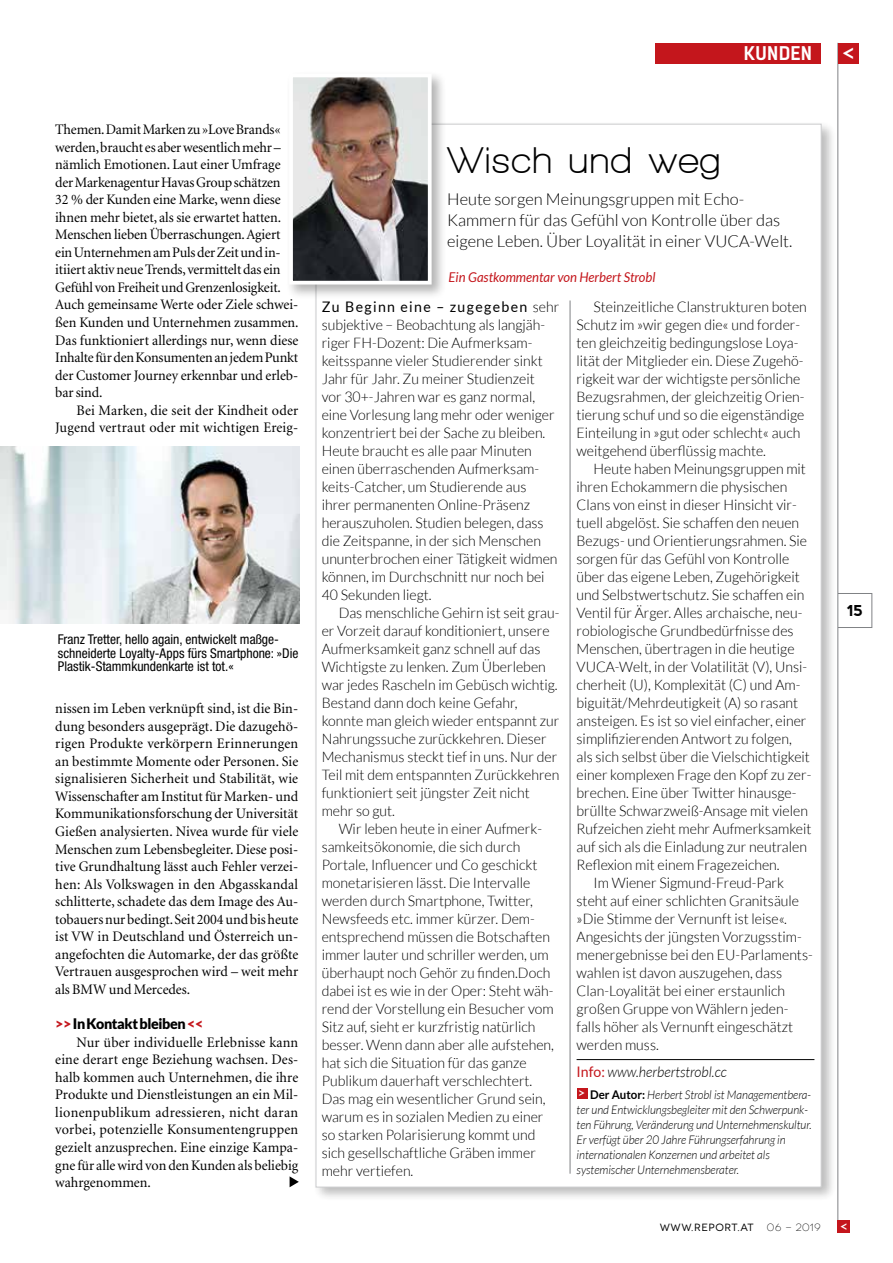
<style>
.page{position:relative;width:893px;height:1263px;background:#fff}
.page>*{position:absolute;margin:0;border:0;box-sizing:border-box;transform-origin:0 0}
.t1{font:700 37.5px "Walkway";letter-spacing:.04em;color:#000}
.t2{font:700 18px "Kelson Sans";letter-spacing:.015em;color:#fff}
.t3{font:300 16.5px/21px "Lato";color:#000}
.t4{font:700 15px "nevis";color:#000}
.t5{font:300 14.55px/18px "Lato";color:#000}
.t6{font:14.55px/17.5px "Minion";letter-spacing:-.005em;color:#000;text-align:justify}
.t7{font:italic 300 14.55px "Lato";color:#000}
.t8{font:900 14.55px "Lato";letter-spacing:-.025em;color:#000}
.t9{font:condensed 13.5px/13.5px "Helvetica Neue LT Std";color:#000}
.t10{font:italic 13.5px "Lato";color:#c4161c}
.t11{font:italic 300 12px/15px "Lato";letter-spacing:-.005em;color:#000;scale:.96 1}
.t12{font:10.5px "Novecentowide";letter-spacing:.05em;color:#000}
.t13{font:300 10.5px "Novecentowide";letter-spacing:.05em;color:#000}
.s1{color:#c4161c}
.s2{font-weight:400}
.s3{font-weight:400;font-style:normal;color:#c4161c}
.s4{font-family:"nevis";font-weight:700;font-style:normal;font-size:10.8px;color:#fff}
.s5{font-weight:700;font-style:normal}
</style>
<div class="page">
<hr style="left:838px;top:43px;width:1px;height:1190px;background:#808285">
<div style="left:838px;top:593px;width:34px;height:35px;border:1px solid #808285"></div>
<div style="left:655px;top:43px;width:166px;height:21px;background:#c4161c"></div>
<div style="left:838px;top:43px;width:20px;height:21px;background:#c4161c"></div>
<div style="left:838px;top:1220px;width:12px;height:13px;background:#c4161c"></div>
<div style="left:313px;top:121px;width:524px;height:1081px;background:#000;opacity:.3"></div>
<div style="left:316px;top:124px;width:505px;height:1063px;background:#fff;border:1px solid #c7c8ca"></div>
<hr style="left:570px;top:300px;width:1px;height:874px;background:#808285">
<div style="left:286px;top:71px;width:161px;height:229px;background:#000;opacity:.3"></div>
<img style="left:294px;top:79px;width:133px;height:200px">
<div style="left:289px;top:74px;width:143px;height:210px;border:4px solid #fff"></div>
<hr style="left:577px;top:1059px;width:237px;height:1px;background:#000">
<div style="left:577px;top:1088px;width:10px;height:10px;background:#c4161c"></div>
<img style="left:0;top:446px;width:299px;height:177px">
<svg style="left:290px;top:1176px;width:9px;height:11px"></svg>
<p class="t2" style="left:744px;top:42px;width:70px">KUNDEN</p>
<p class="t6" style="left:55px;top:121px;width:245px;text-align:left">Themen. Damit Marken zu »Love Brands« werden, braucht es aber wesentlich mehr – nämlich Emotionen. Laut einer Umfrage der Markenagentur Havas Group schätzen<br>32 % der Kunden eine Marke, wenn diese ihnen mehr bietet, als sie erwartet hatten.<br>Menschen lieben Überraschungen. Agiert ein Unternehmen am Puls der Zeit und in&shy;itiiert aktiv neue Trends, vermittelt das ein Gefühl von Freiheit und Grenzenlosigkeit.<br>Auch gemeinsame Werte oder Ziele schwei&shy;ßen Kunden und Unternehmen zusammen.<br>Das funktioniert allerdings nur, wenn diese Inhalte für den Konsumenten an jedem Punkt der Customer Journey erkennbar und erleb&shy;bar sind.</p>
<p class="t6" style="left:55px;top:402px;width:245px;text-align:right">Bei Marken, die seit der Kindheit oder<br>Jugend vertraut oder mit wichtigen Ereig-</p>
<p class="t9" style="left:58px;top:633px;width:242px">Franz Tretter, hello again, entwickelt maßge&shy;schneiderte Loyalty-Apps fürs Smartphone: »Die<br>Plastik-Stammkundenkarte ist tot.«</p>
<p class="t6" style="left:55px;top:700px;width:245px">nissen im Leben verknüpft sind, ist die Bin&shy;dung besonders ausgeprägt. Die dazugehö&shy;rigen Produkte verkörpern Erinnerungen an bestimmte Momente oder Personen. Sie signalisieren Sicherheit und Stabilität, wie Wissenschafter am Institut für Marken- und Kommunikationsforschung der Universität Gießen analysierten. Nivea wurde für viele Menschen zum Lebensbegleiter. Diese posi&shy;tive Grundhaltung lässt auch Fehler verzei&shy;hen: Als Volkswagen in den Abgasskandal schlitterte, schadete das dem Image des Au&shy;tobauers nur bedingt. Seit 2004 und bis heute ist VW in Deutschland und Österreich un&shy;angefochten die Automarke, der das größte Vertrauen ausgesprochen wird – weit mehr als BMW und Mercedes.</p>
<p class="t8" style="left:55px;top:1015px;width:150px"><span class="s1">&gt;&gt;</span> In Kontakt bleiben <span class="s1">&lt;&lt;</span></p>
<p class="t6" style="left:55px;top:1034px;width:245px;text-indent:21px">Nur über individuelle Erlebnisse kann eine derart enge Beziehung wachsen. Des&shy;halb kommen auch Unternehmen, die ihre Produkte und Dienstleistungen an ein Mil&shy;lionenpublikum adressieren, nicht daran vorbei, potenzielle Konsumentengruppen gezielt anzusprechen. Eine einzige Kampa&shy;gne für alle wird von den Kunden als beliebig wahrgenommen.</p>
<h1 class="t1" style="left:447px;top:140px;width:275px">Wisch und weg</h1>
<p class="t3" style="left:447px;top:189px;width:347px">Heute sorgen Meinungsgruppen mit Echo-<br>Kammern für das Gefühl von Kontrolle über das eigene Leben. Über Loyalität in einer VUCA-Welt.</p>
<p class="t10" style="left:449px;top:270px;width:208px">Ein Gastkommentar von Herbert Strobl</p>
<p class="t5" style="left:322px;top:298px;width:239px"><span class="s2">Zu Beginn eine – zugegeben</span> sehr subjektive – Beobachtung als langjäh&shy;riger FH-Dozent: Die Aufmerksam&shy;keitsspanne vieler Studierender sinkt Jahr für Jahr. Zu meiner Studienzeit<br>vor 30+-Jahren war es ganz normal, eine Vorlesung lang mehr oder weniger konzentriert bei der Sache zu bleiben.<br>Heute braucht es alle paar Minuten einen überraschenden Aufmerksam&shy;keits-Catcher, um Studierende aus ihrer permanenten Online-Präsenz herauszuholen. Studien belegen, dass die Zeitspanne, in der sich Menschen ununterbrochen einer Tätigkeit widmen können, im Durchschnitt nur noch bei 40 Sekunden liegt.</p>
<p class="t5" style="left:322px;top:604px;width:239px;text-indent:17px">Das menschliche Gehirn ist seit grau&shy;er Vorzeit darauf konditioniert, unsere Aufmerksamkeit ganz schnell auf das Wichtigste zu lenken. Zum Überleben war jedes Rascheln im Gebüsch wichtig.<br>Bestand dann doch keine Gefahr, konnte man gleich wieder entspannt zur Nahrungssuche zurückkehren. Dieser Mechanismus steckt tief in uns. Nur der Teil mit dem entspannten Zurückkehren funktioniert seit jüngster Zeit nicht mehr so gut.</p>
<p class="t5" style="left:322px;top:820px;width:234px;text-indent:17px">Wir leben heute in einer Aufmerk&shy;samkeitsökonomie, die sich durch Portale, Influencer und Co geschickt monetarisieren lässt. Die Intervalle werden durch Smartphone, Twitter, Newsfeeds etc. immer kürzer. Dem&shy;entsprechend müssen die Botschaften immer lauter und schriller werden, um überhaupt noch Gehör zu finden.Doch dabei ist es wie in der Oper: Steht wäh&shy;rend der Vorstellung ein Besucher vom Sitz auf, sieht er kurzfristig natürlich besser. Wenn dann aber alle aufstehen, hat sich die Situation für das ganze Publikum dauerhaft verschlechtert.<br>Das mag ein wesentlicher Grund sein, warum es in sozialen Medien zu einer so starken Polarisierung kommt und sich gesellschaftliche Gräben immer mehr vertiefen.</p>
<p class="t5" style="left:577px;top:298px;width:232px;text-indent:17px">Steinzeitliche Clanstrukturen boten Schutz im »wir gegen die« und forder&shy;ten gleichzeitig bedingungslose Loya&shy;lität der Mitglieder ein. Diese Zugehö&shy;rigkeit war der wichtigste persönliche Bezugsrahmen, der gleichzeitig Orien&shy;tierung schuf und so die eigenständige Einteilung in »gut oder schlecht« auch weitgehend überflüssig machte.</p>
<p class="t5" style="left:594px;top:460px;width:214px">Heute haben Meinungsgruppen mit</p>
<p class="t5" style="left:577px;top:478px;width:212px">ihren Echokammern die physischen</p>
<p class="t5" style="left:577px;top:496px;width:222px">Clans von einst in dieser Hinsicht vir-</p>
<p class="t5" style="left:577px;top:514px;width:224px">tuell abgelöst. Sie schaffen den neuen</p>
<p class="t5" style="left:577px;top:532px;width:232px">Bezugs- und Orientierungsrahmen. Sie</p>
<p class="t5" style="left:577px;top:550px;width:214px">sorgen für das Gefühl von Kontrolle</p>
<p class="t5" style="left:577px;top:568px;width:225px">über das eigene Leben, Zugehörigkeit</p>
<p class="t5" style="left:577px;top:586px;width:229px">und Selbstwertschutz. Sie schaffen ein</p>
<p class="t5" style="left:577px;top:604px;width:227px">Ventil für Ärger. Alles archaische, neu-</p>
<p class="t5" style="left:577px;top:622px;width:219px">robiologische Grundbedürfnisse des</p>
<p class="t5" style="left:577px;top:640px;width:219px">Menschen, übertragen in die heutige</p>
<p class="t5" style="left:577px;top:658px;width:232px">VUCA-Welt, in der Volatilität (V), Unsi-</p>
<p class="t5" style="left:577px;top:676px;width:225px">cherheit (U), Komplexität (C) und Am-</p>
<p class="t5" style="left:577px;top:694px;width:223px">biguität/Mehrdeutigkeit (A) so rasant</p>
<p class="t5" style="left:577px;top:712px;width:231px">ansteigen. Es ist so viel einfacher, einer</p>
<p class="t5" style="left:577px;top:730px;width:217px">simplifizierenden Antwort zu folgen,</p>
<p class="t5" style="left:577px;top:748px;width:235px">als sich selbst über die Vielschichtigkeit</p>
<p class="t5" style="left:577px;top:766px;width:236px">einer komplexen Frage den Kopf zu zer-</p>
<p class="t5" style="left:577px;top:784px;width:221px">brechen. Eine über Twitter hinausge-</p>
<p class="t5" style="left:577px;top:802px;width:233px">brüllte Schwarzweiß-Ansage mit vielen</p>
<p class="t5" style="left:577px;top:820px;width:236px">Rufzeichen zieht mehr Aufmerksamkeit</p>
<p class="t5" style="left:577px;top:838px;width:232px">auf sich als die Einladung zur neutralen</p>
<p class="t5" style="left:577px;top:856px;width:205px">Reflexion mit einem Fragezeichen.</p>
<p class="t5" style="left:594px;top:874px;width:192px">Im Wiener Sigmund-Freud-Park</p>
<p class="t5" style="left:577px;top:892px;width:224px">steht auf einer schlichten Granitsäule</p>
<p class="t5" style="left:577px;top:910px;width:212px">»Die Stimme der Vernunft ist leise«.</p>
<p class="t5" style="left:577px;top:928px;width:227px">Angesichts der jüngsten Vorzugsstim-</p>
<p class="t5" style="left:577px;top:946px;width:238px">menergebnisse bei den EU-Parlaments-</p>
<p class="t5" style="left:577px;top:964px;width:207px">wahlen ist davon auszugehen, dass</p>
<p class="t5" style="left:577px;top:982px;width:210px">Clan-Loyalität bei einer erstaunlich</p>
<p class="t5" style="left:577px;top:1000px;width:213px">großen Gruppe von Wählern jeden-</p>
<p class="t5" style="left:577px;top:1018px;width:218px">falls höher als Vernunft eingeschätzt</p>
<p class="t5" style="left:577px;top:1036px;width:84px">werden muss.</p>
<p class="t7" style="left:577px;top:1064px;width:152px"><span class="s3">Info:</span> www.herbertstrobl.cc</p>
<p class="t11" style="left:577px;top:1087px;width:246px"><span class="s4">&gt;</span> <span class="s5">Der Autor:</span> Herbert Strobl ist Managementbera&shy;ter und Entwicklungsbegleiter mit den Schwerpunk&shy;ten Führung, Veränderung und Unternehmenskultur.<br>Er verfügt über 20 Jahre Führungserfahrung in internationalen Konzernen und arbeitet als systemischer Unternehmensberater.</p>
<p class="t12" style="left:660px;top:1221px;width:96px">WWW.REPORT.AT</p>
<p class="t13" style="left:767px;top:1221px;width:55px">06 - 2019</p>
<p class="t4" style="left:847px;top:602px;width:18px">15</p>
</div>
